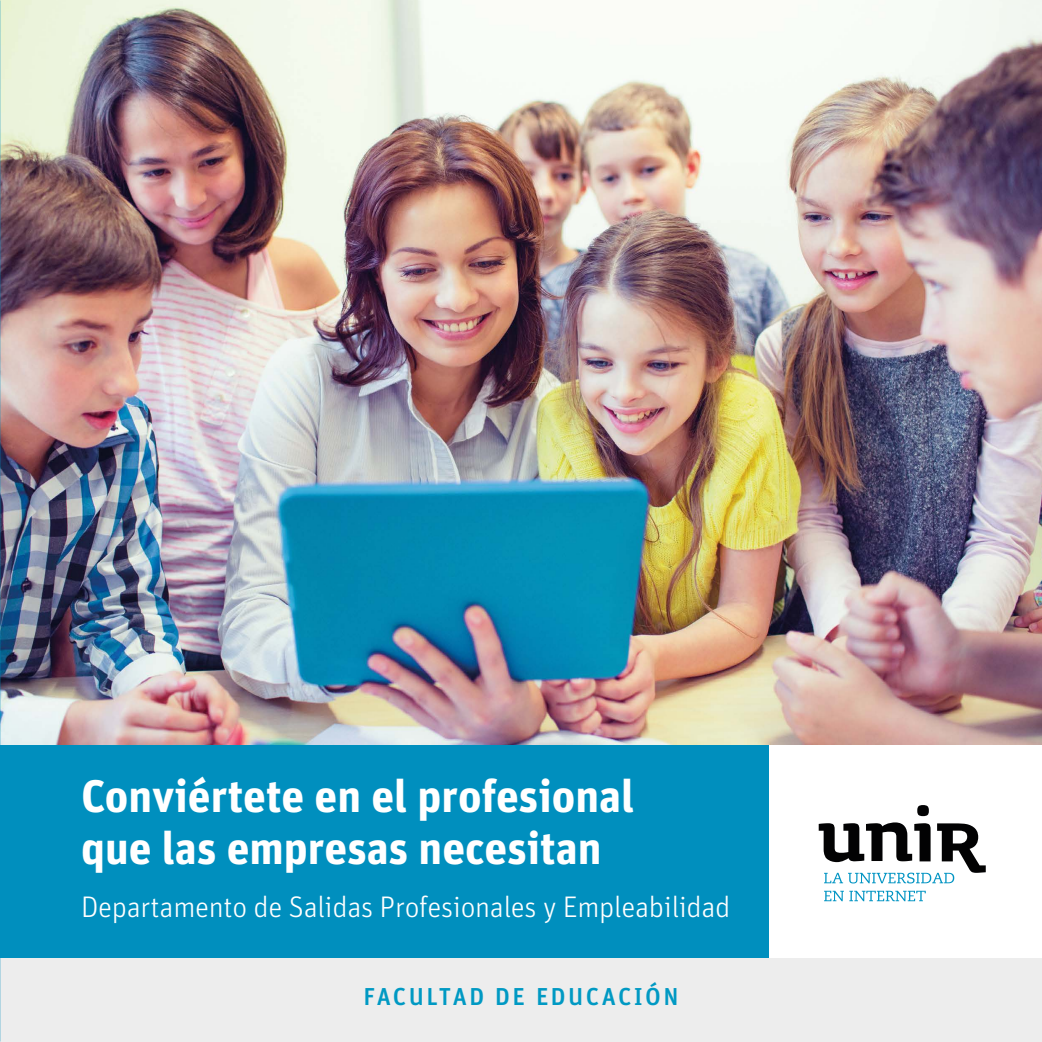
<style>
.page{position:relative;width:1042px;height:1042px;background:#ededed}
.page>*{position:absolute;margin:0;border:0;box-sizing:border-box;transform-origin:0 0}
.t1{font:700 45.5px/52.5px "Unit OT";color:#fff}
.t2{font:300 29.75px "Unit OT";letter-spacing:-.01em;color:#fff}
.t3{font:500 24.5px "Unit OT";letter-spacing:.1em;color:#0099c3}
</style>
<div class="page">
<img style="left:0;top:0;width:1042px;height:745px">
<div style="left:0;top:745px;width:769px;height:212px;background:#008fbe"></div>
<div style="left:769px;top:745px;width:273px;height:212px;background:#fff"></div>
<svg style="left:917px;top:805px;width:12px;height:11px"></svg>
<svg style="left:819px;top:822px;width:167px;height:61px"></svg>
<svg style="left:824px;top:891px;width:102px;height:10px"></svg>
<p class="t1" style="left:81px;top:769px;width:554px">Conviértete en el profesional que las empresas necesitan</p>
<p class="t2" style="left:81px;top:889px;width:651px">Departamento de Salidas Profesionales y Empleabilidad</p>
<p class="t3" style="left:363px;top:981px;width:317px">FACULTAD DE EDUCACIÓN</p>
</div>
